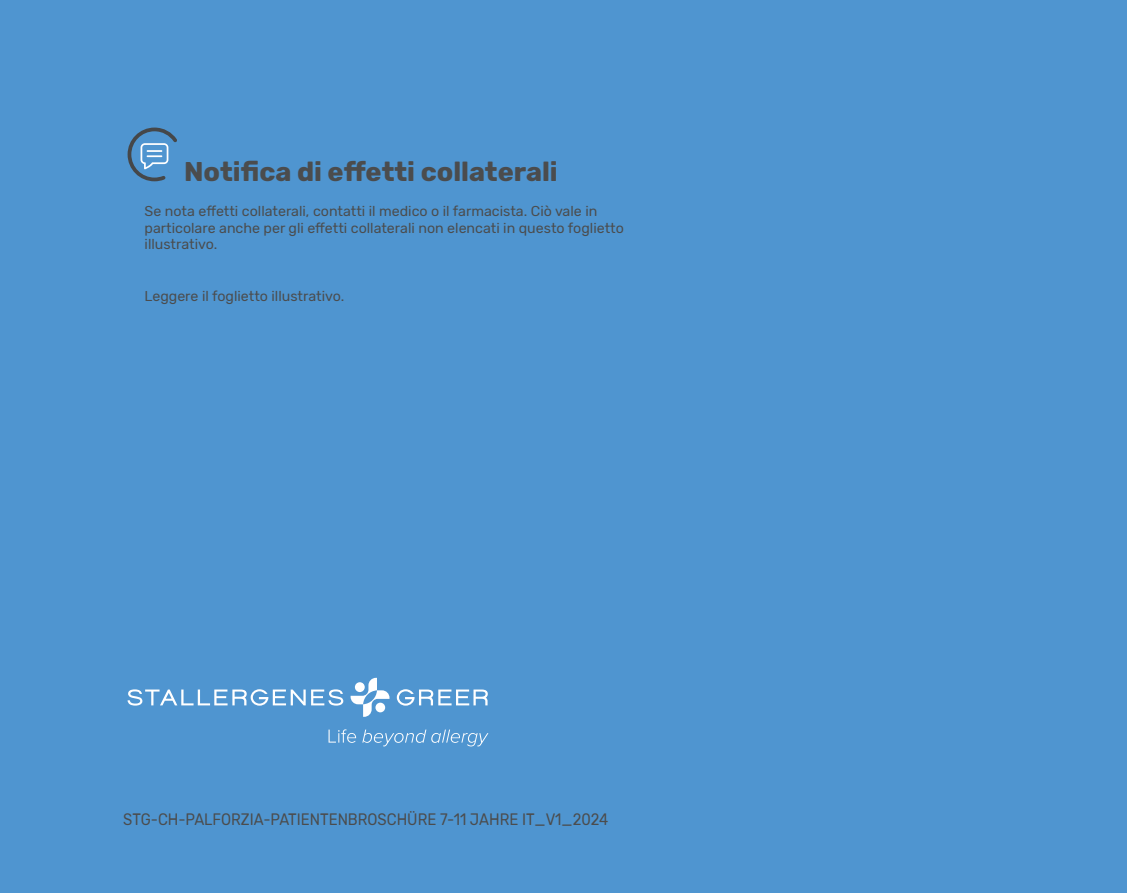
<style>
.page{position:relative;width:1127px;height:893px;background:#4f95d0}
.page>*{position:absolute;margin:0;border:0;box-sizing:border-box;transform-origin:0 0}
.t1{font:700 27px "Rubik";color:#4b4c4d}
.t2{font:16.5px "Rubik";color:#4b4c4d;scale:.9 1}
.t3{font:14.25px/16.5px "Rubik";color:#4b4c4d}
</style>
<div class="page">
<svg style="left:127px;top:127px;width:50px;height:55px"></svg>
<svg style="left:328px;top:729px;width:28px;height:14px"></svg>
<svg style="left:362px;top:730px;width:126px;height:16px"></svg>
<svg style="left:351px;top:678px;width:38px;height:39px"></svg>
<div style="left:355px;top:682px;width:10px;height:10px;background:#fff;border-radius:50%"></div>
<svg style="left:397px;top:689px;width:91px;height:17px"></svg>
<svg style="left:128px;top:689px;width:215px;height:17px"></svg>
<h1 class="t1" style="left:184px;top:156px;width:375px">Notifica di effetti collaterali</h1>
<p class="t3" style="left:145px;top:204px;width:481px">Se nota effetti collaterali, contatti il medico o il farmacista. Ciò vale in particolare anche per gli effetti collaterali non elencati in questo foglietto illustrativo.</p>
<p class="t3" style="left:145px;top:288px;width:201px">Leggere il foglietto illustrativo.</p>
<p class="t2" style="left:123px;top:810px;width:540px">STG-CH-PALFORZIA-PATIENTENBROSCHÜRE 7-11 JAHRE IT_V1_2024</p>
</div>
